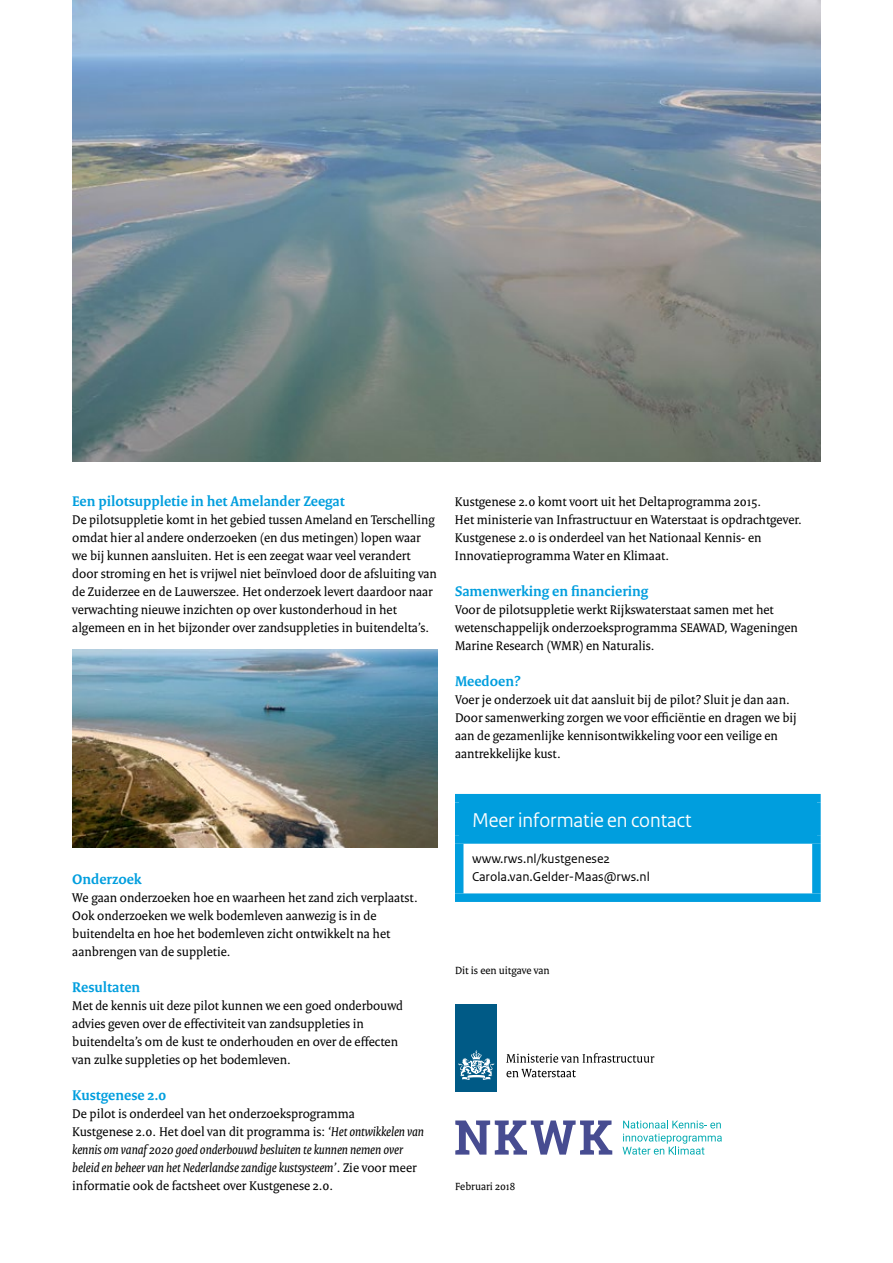
<style>
.page{position:relative;width:893px;height:1263px;background:#fff}
.page>*{position:absolute;margin:0;border:0;box-sizing:border-box;transform-origin:0 0}
.t1{font:21px "Rijksoverheid Sans Heading";color:#fff}
.t2{font:700 15px "Rijksoverheid Serif";color:#009ede}
.t3{font:13.5px/18px "Rijksoverheid Serif";color:#000}
.t4{font:13.5px/18px "Rijksoverheid Sans Text";color:#000}
.t5{font:11.25px "Rijksoverheid Serif";color:#000}
.s1{font-style:italic}
</style>
<div class="page">
<img style="left:72px;top:0;width:749px;height:461px">
<svg style="left:455px;top:1120px;width:157px;height:34px"></svg>
<svg style="left:623px;top:1120px;width:99px;height:34px"></svg>
<div style="left:455px;top:1004px;width:42px;height:88px;background:#005a86"></div>
<svg style="left:458px;top:1050px;width:36px;height:30px"></svg>
<svg style="left:506px;top:1053px;width:148px;height:10px"></svg>
<svg style="left:506px;top:1069px;width:70px;height:8px"></svg>
<img style="left:72px;top:650px;width:366px;height:198px">
<div style="left:459px;top:798px;width:357px;height:41px;background:#009ede"></div>
<div style="left:455px;top:844px;width:8px;height:49px;background:#009ede"></div>
<div style="left:812px;top:844px;width:9px;height:49px;background:#009ede"></div>
<div style="left:455px;top:893px;width:366px;height:9px;background:#009ede"></div>
<div style="left:455px;top:794px;width:366px;height:8px;background:#009ede"></div>
<div style="left:455px;top:802px;width:8px;height:33px;background:#009ede"></div>
<div style="left:812px;top:802px;width:9px;height:33px;background:#009ede"></div>
<div style="left:455px;top:835px;width:366px;height:9px;background:#009ede"></div>
<p class="t2" style="left:72px;top:492px;width:274px">Een pilotsuppletie in het Amelander Zeegat</p>
<p class="t3" style="left:72px;top:510px;width:366px">De pilotsuppletie komt in het gebied tussen Ameland en Terschelling omdat hier al andere onderzoeken (en dus metingen) lopen waar we bij kunnen aansluiten. Het is een zeegat waar veel verandert door stroming en het is vrijwel niet beïnvloed door de afsluiting van de Zuiderzee en de Lauwerszee. Het onderzoek levert daardoor naar verwachting nieuwe inzichten op over kustonderhoud in het algemeen en in het bijzonder over zandsuppleties in buitendelta’s.</p>
<p class="t3" style="left:455px;top:492px;width:348px">Kustgenese 2.0 komt voort uit het Deltaprogramma 2015.<br>Het ministerie van Infrastructuur en Waterstaat is opdrachtgever.<br>Kustgenese 2.0 is onderdeel van het Nationaal Kennis- en Innovatieprogramma Water en Klimaat.</p>
<p class="t2" style="left:455px;top:582px;width:195px">Samenwerking en financiering</p>
<p class="t3" style="left:455px;top:600px;width:344px">Voor de pilotsuppletie werkt Rijkswaterstaat samen met het wetenschappelijk onderzoeksprogramma SEAWAD, Wageningen<br>Marine Research (WMR) en Naturalis.</p>
<p class="t2" style="left:455px;top:672px;width:67px">Meedoen?</p>
<p class="t3" style="left:455px;top:690px;width:343px">Voer je onderzoek uit dat aansluit bij de pilot? Sluit je dan aan.<br>Door samenwerking zorgen we voor efficiëntie en dragen we bij aan de gezamenlijke kennisontwikkeling voor een veilige en aantrekkelijke kust.</p>
<p class="t2" style="left:72px;top:870px;width:71px">Onderzoek</p>
<p class="t3" style="left:72px;top:888px;width:347px">We gaan onderzoeken hoe en waarheen het zand zich verplaatst.<br>Ook onderzoeken we welk bodemleven aanwezig is in de buitendelta en hoe het bodemleven zicht ontwikkelt na het aanbrengen van de suppletie.</p>
<p class="t2" style="left:72px;top:978px;width:70px">Resultaten</p>
<p class="t3" style="left:72px;top:996px;width:332px">Met de kennis uit deze pilot kunnen we een goed onderbouwd advies geven over de effectiviteit van zandsuppleties in buitendelta’s om de kust te onderhouden en over de effecten van zulke suppleties op het bodemleven.</p>
<p class="t2" style="left:72px;top:1086px;width:95px">Kustgenese 2.0</p>
<p class="t3" style="left:72px;top:1104px;width:353px">De pilot is onderdeel van het onderzoeksprogramma<br>Kustgenese 2.0. Het doel van dit programma is: <span class="s1">‘Het ontwikkelen van kennis om vanaf 2020 goed onderbouwd besluiten te kunnen nemen over beleid en beheer van het Nederlandse zandige kustsysteem’</span>. Zie voor meer informatie ook de factsheet over Kustgenese 2.0.</p>
<h1 class="t1" style="left:472px;top:808px;width:221px">Meer informatie en contact</h1>
<p class="t4" style="left:472px;top:850px;width:179px">www.rws.nl/kustgenese2<br>Carola.van.Gelder-Maas@rws.nl</p>
<p class="t5" style="left:455px;top:963px;width:96px">Dit is een uitgave van</p>
<p class="t5" style="left:455px;top:1180px;width:61px">Februari 2018</p>
</div>
